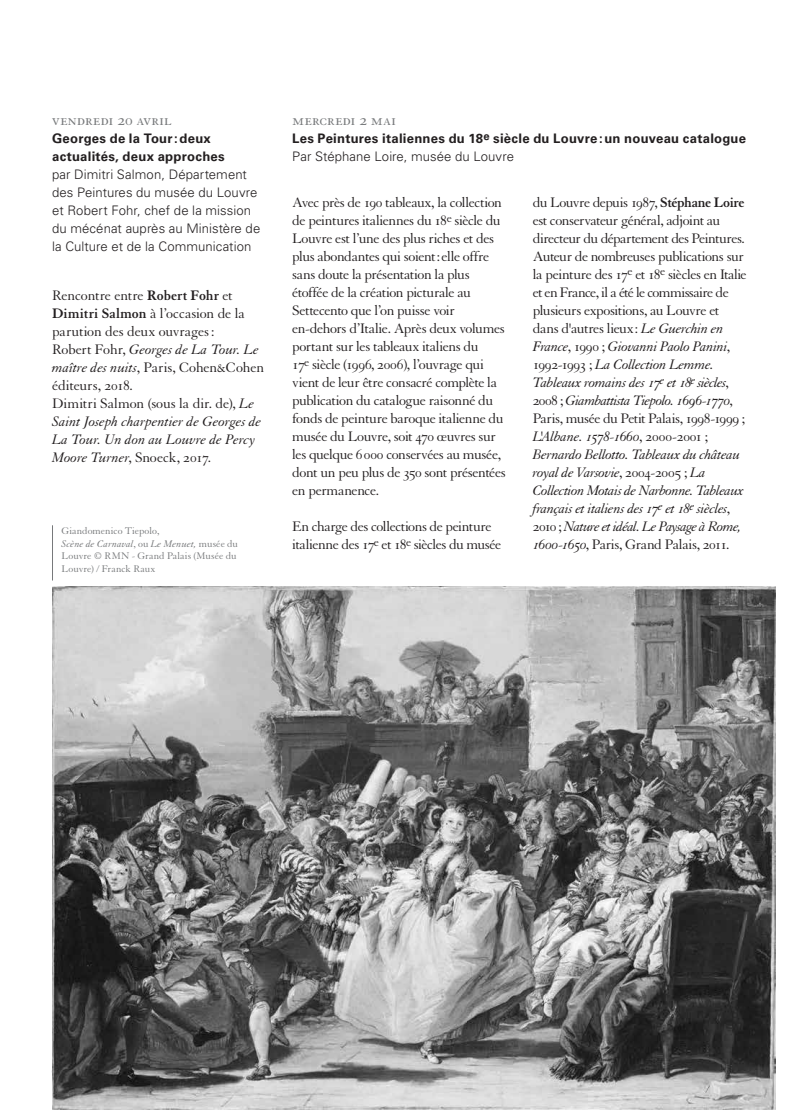
<style>
.page{position:relative;width:808px;height:1110px;background:#fff}
.page>*{position:absolute;margin:0;border:0;box-sizing:border-box;transform-origin:0 0}
.t1{font:17.25px "Granjon LT Std";letter-spacing:.005em;color:#77797b}
.t2{font:15px/18px "Granjon LT Std";letter-spacing:-.03em;color:#231f20}
.t3{font:15px/18px "Granjon LT Std";letter-spacing:-.01em;color:#231f20}
.t4{font:300 13.2px/18px "Univers LT Std";letter-spacing:.005em;color:#231f20}
.t5{font:700 13.2px/18px "Univers LT Std";letter-spacing:.02em;color:#231f20}
.t6{font:10.5px/12.6px "Granjon LT Std";letter-spacing:.005em;color:#77797b}
.s1{font-weight:700}
.s2{font-style:italic}
.s3{font-weight:300}
</style>
<div class="page">
<img style="left:52px;top:586px;width:724px;height:524px">
<hr style="left:52px;top:525px;width:1px;height:55px;background:#77797b">
<p class="t1" style="left:52px;top:110px;width:121px">vendredi 20 avril</p>
<p class="t5" style="left:52px;top:129px;width:174px">Georges de la Tour:deux actualités, deux approches</p>
<p class="t4" style="left:52px;top:165px;width:210px">par Dimitri Salmon, Département des Peintures du musée du Louvre et Robert Fohr, chef de la mission du mécénat auprès au Ministère de la Culture et de la Communication</p>
<p class="t3" style="left:52px;top:287px;width:213px">Rencontre entre <span class="s1">Robert Fohr</span> et<br><span class="s1">Dimitri Salmon</span> à l’occasion de la parution des deux ouvrages:<br>Robert Fohr, <span class="s2">Georges de La Tour. Le maître des nuits</span>, Paris, Cohen&amp;Cohen éditeurs, 2018.<br>Dimitri Salmon (sous la dir. de), <span class="s2">Le<br>Saint Joseph charpentier de Georges de<br>La Tour. Un don au Louvre de Percy<br>Moore Turner</span>, Snoeck, 2017.</p>
<p class="t6" style="left:62px;top:524px;width:178px">Giandomenico Tiepolo,<br><span class="s2">Scène de Carnaval</span>, ou <span class="s2">Le Menuet,</span> musée du<br>Louvre © RMN - Grand Palais (Musée du<br>Louvre) / Franck Raux</p>
<p class="t1" style="left:292px;top:110px;width:105px">mercredi 2 mai</p>
<p class="t5" style="left:292px;top:129px;width:455px">Les Peintures italiennes du 18<sup>e</sup> siècle du Louvre:un nouveau catalogue<br><span class="s3">Par Stéphane Loire, musée du Louvre</span></p>
<p class="t2" style="left:292px;top:194px;width:215px">Avec près de 190 tableaux, la collection de peintures italiennes du 18<sup>e</sup> siècle du Louvre est l’une des plus riches et des plus abondantes qui soient:elle offre sans doute la présentation la plus étoffée de la création picturale au Settecento que l’on puisse voir en-dehors d’Italie. Après deux volumes portant sur les tableaux italiens du<br>17<sup>e</sup> siècle (1996, 2006), l’ouvrage qui vient de leur être consacré complète la publication du catalogue raisonné du fonds de peinture baroque italienne du musée du Louvre, soit 470 œuvres sur les quelque 6000 conservées au musée, dont un peu plus de 350 sont présentées en permanence.</p>
<p class="t2" style="left:292px;top:518px;width:211px">En charge des collections de peinture italienne des 17<sup>e</sup> et 18<sup>e</sup> siècles du musée</p>
<p class="t2" style="left:533px;top:194px;width:215px">du Louvre depuis 1987, <span class="s1">Stéphane Loire </span>est conservateur général, adjoint au directeur du département des Peintures.<br>Auteur de nombreuses publications sur la peinture des 17<sup>e</sup> et 18<sup>e</sup> siècles en Italie et en France, il a été le commissaire de plusieurs expositions, au Louvre et dans d'autres lieux: <span class="s2">Le Guerchin en France</span>, 1990 ; <span class="s2">Giovanni Paolo Panini</span>, 1992-1993 ; <span class="s2">La Collection Lemme.<br>Tableaux romains des 17</span><sup>e</sup> <span class="s2">et 18</span><sup>e</sup> <span class="s2">siècles</span>, 2008 ; <span class="s2">Giambattista Tiepolo. 1696-1770</span>, Paris, musée du Petit Palais, 1998-1999 ; <span class="s2">L'Albane. 1578-1660</span>, 2000-2001 ; <span class="s2">Bernardo Bellotto. Tableaux du château royal de Varsovie</span>, 2004-2005 ; <span class="s2">La Collection Motais de Narbonne. Tableaux français et italiens des 17</span><sup>e</sup> <span class="s2">et 18</span><sup>e</sup> <span class="s2">siècles</span>, 2010 ; <span class="s2">Nature et idéal. Le Paysage à Rome, 1600-1650</span>, Paris, Grand Palais, 2011.</p>
</div>
